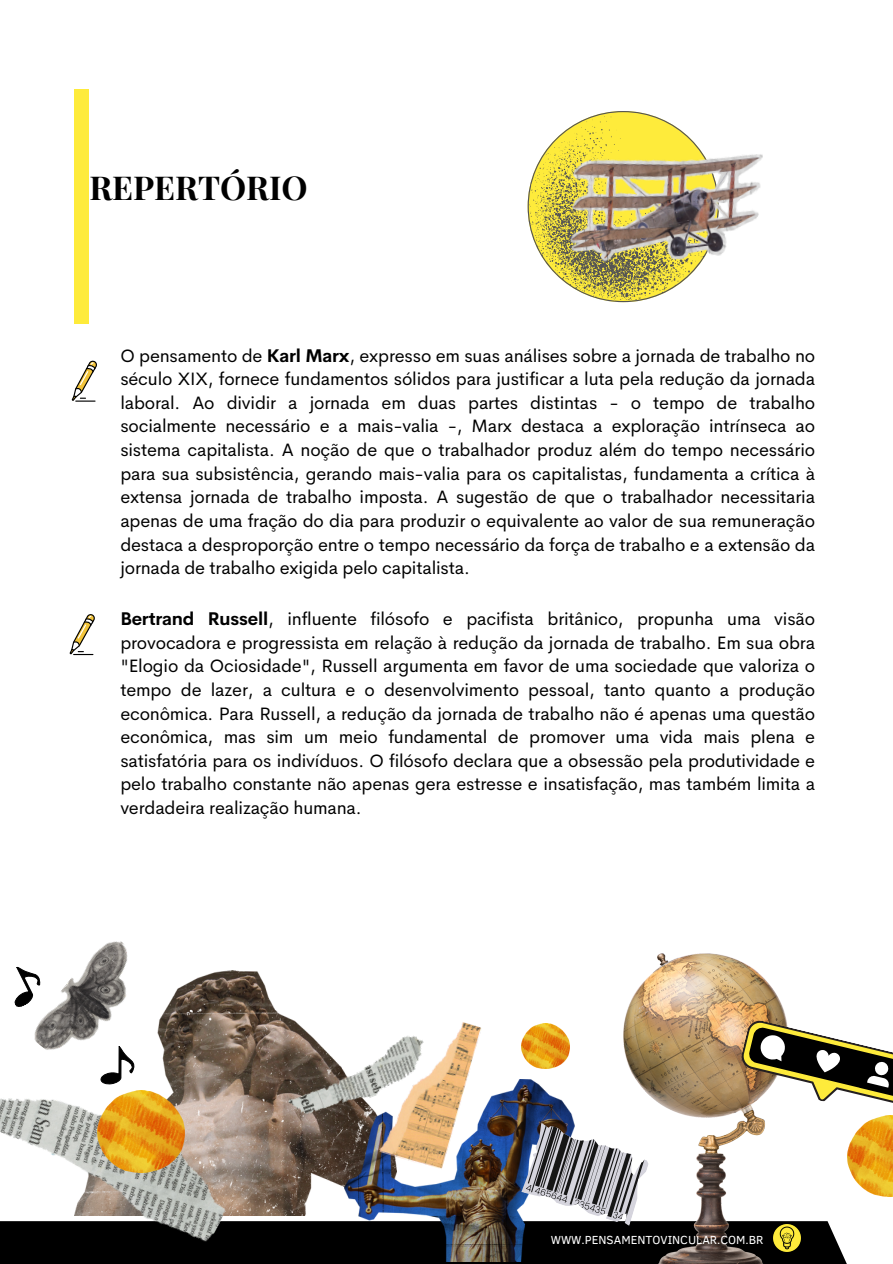
<style>
.page{position:relative;width:893px;height:1264px;background:#fff}
.page>*{position:absolute;margin:0;border:0;box-sizing:border-box;transform-origin:0 0}
.t1{font:700 33px "Playfair Display";color:#000}
.t2{font:18px/23.7px "Cerebri Sans";letter-spacing:-.01em;color:#000;text-align:justify}
.t3{font:12px "Clear Sans";color:#fff}
.s1{font-weight:700}
</style>
<div class="page">
<div style="left:74px;top:89px;width:15px;height:235px;background:#feeb3b"></div>
<div style="left:0;top:1221px;width:855px;height:42px;background:#000"></div>
<img style="left:787px;top:1224px;width:13px;height:27px">
<img style="left:157px;top:970px;width:187px;height:245px">
<img style="left:0;top:1030px;width:245px;height:212px">
<img style="left:26px;top:941px;width:127px;height:128px">
<img style="left:344px;top:1079px;width:230px;height:182px">
<img style="left:282px;top:1030px;width:97px;height:96px">
<img style="left:379px;top:1022px;width:113px;height:151px">
<img style="left:97px;top:1090px;width:87px;height:82px">
<svg style="left:521px;top:1122px;width:102px;height:103px"></svg>
<svg style="left:72px;top:360px;width:25px;height:41px"></svg>
<img style="left:623px;top:953px;width:164px;height:310px">
<img style="left:521px;top:1023px;width:48px;height:45px">
<img style="left:847px;top:1122px;width:45px;height:74px">
<svg style="left:527px;top:111px;width:166px;height:191px"></svg>
<img style="left:561px;top:141px;width:202px;height:131px">
<svg style="left:70px;top:614px;width:25px;height:41px"></svg>
<svg style="left:735px;top:1018px;width:157px;height:104px"></svg>
<svg style="left:101px;top:1046px;width:34px;height:38px"></svg>
<svg style="left:14px;top:959px;width:34px;height:50px"></svg>
<p class="t1" style="left:89px;top:164px;width:220px">REPERTÓRIO</p>
<p class="t2" style="left:120px;top:343px;width:696px">O pensamento de <span class="s1">Karl Marx</span>, expresso em suas análises sobre a jornada de trabalho no século XIX, fornece fundamentos sólidos para justificar a luta pela redução da jornada laboral. Ao dividir a jornada em duas partes distintas - o tempo de trabalho socialmente necessário e a mais-valia -, Marx destaca a exploração intrínseca ao sistema capitalista. A noção de que o trabalhador produz além do tempo necessário para sua subsistência, gerando mais-valia para os capitalistas, fundamenta a crítica à extensa jornada de trabalho imposta. A sugestão de que o trabalhador necessitaria apenas de uma fração do dia para produzir o equivalente ao valor de sua remuneração destaca a desproporção entre o tempo necessário da força de trabalho e a extensão da jornada de trabalho exigida pelo capitalista.</p>
<p class="t2" style="left:120px;top:607px;width:696px"><span class="s1">Bertrand Russell</span>, influente filósofo e pacifista britânico, propunha uma visão provocadora e progressista em relação à redução da jornada de trabalho. Em sua obra "Elogio da Ociosidade", Russell argumenta em favor de uma sociedade que valoriza o tempo de lazer, a cultura e o desenvolvimento pessoal, tanto quanto a produção econômica. Para Russell, a redução da jornada de trabalho não é apenas uma questão econômica, mas sim um meio fundamental de promover uma vida mais plena e satisfatória para os indivíduos. O filósofo declara que a obsessão pela produtividade e pelo trabalho constante não apenas gera estresse e insatisfação, mas também limita a verdadeira realização humana.</p>
<p class="t3" style="left:550px;top:1230px;width:214px">WWW.PENSAMENTOVINCULAR.COM.BR</p>
</div>
